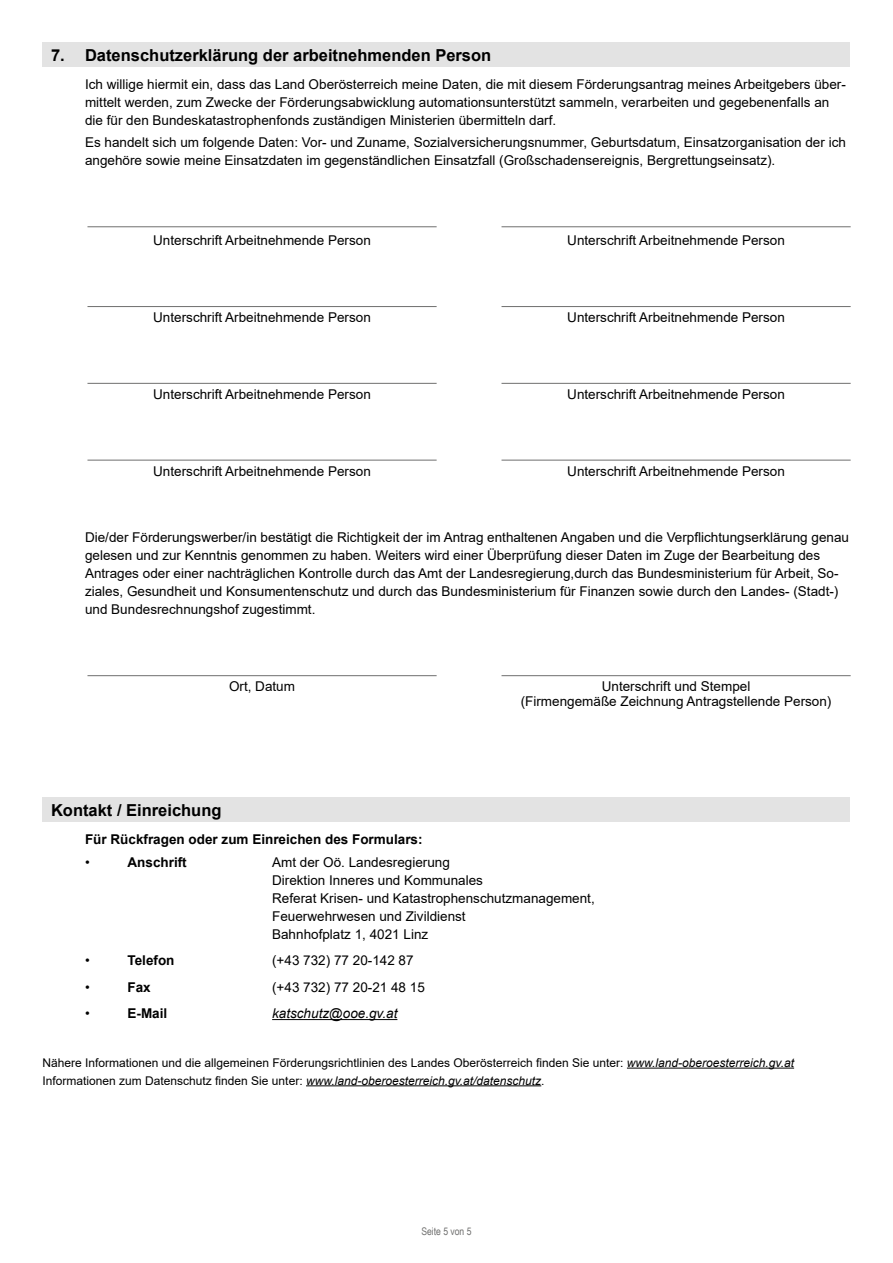
<style>
.page{position:relative;width:893px;height:1263px;background:#fff}
.page>*{position:absolute;margin:0;border:0;box-sizing:border-box;transform-origin:0 0}
.Formularabschnitt_H2{font:700 16.5px "Arial";color:#000}
.Formular_Abschluss_P_Text_-_OHNE_Grundli{font:13.5px/18px "Arial";color:#000}
.Formularabschnitt_P_Datum_Unterschrift{font:13.5px/15px "Arial";color:#000;text-align:center}
.Formular_Abschluss_H3{font:700 13.5px "Arial";color:#000}
.t1{font:italic 13.5px "Arial";color:#000}
.Formular_Abschluss_P_Hinweis_Datenschutz{font:12px "Arial";color:#000}
.t2{font:10.5px "Arial Narrow";color:#6f6f6e}
.s1{font-style:italic}
</style>
<div class="page">
<div style="left:43px;top:43px;width:807px;height:24px;background:#e3e3e3"></div>
<div style="left:43px;top:798px;width:807px;height:24px;background:#e3e3e3"></div>
<hr style="left:272px;top:1019px;width:125px;height:1px;background:#000">
<hr style="left:627px;top:1068px;width:167px;height:1px;background:#000">
<hr style="left:306px;top:1085px;width:235px;height:1px;background:#000">
<hr style="left:87px;top:226px;width:350px;height:1px;background:#6f6f6e">
<hr style="left:501px;top:226px;width:350px;height:1px;background:#6f6f6e">
<hr style="left:87px;top:306px;width:350px;height:1px;background:#6f6f6e">
<hr style="left:501px;top:306px;width:350px;height:1px;background:#6f6f6e">
<hr style="left:87px;top:383px;width:350px;height:1px;background:#6f6f6e">
<hr style="left:501px;top:383px;width:350px;height:1px;background:#6f6f6e">
<hr style="left:87px;top:460px;width:350px;height:1px;background:#6f6f6e">
<hr style="left:501px;top:460px;width:350px;height:1px;background:#6f6f6e">
<hr style="left:87px;top:675px;width:350px;height:1px;background:#6f6f6e">
<hr style="left:501px;top:675px;width:350px;height:1px;background:#6f6f6e">
<h2 class="Formularabschnitt_H2" style="left:51px;top:43px;width:442px">7. Datenschutzerklärung der arbeitnehmenden Person</h2>
<p class="Formular_Abschluss_P_Text_-_OHNE_Grundli" style="left:85px;top:75px;width:762px">Ich willige hiermit ein, dass das Land Oberösterreich meine Daten, die mit diesem Förderungsantrag meines Arbeitgebers über&shy;mittelt werden, zum Zwecke der Förderungsabwicklung automationsunterstützt sammeln, verarbeiten und gegebenenfalls an die für den Bundeskatastrophenfonds zuständigen Ministerien übermitteln darf.</p>
<p class="Formular_Abschluss_P_Text_-_OHNE_Grundli" style="left:85px;top:134px;width:762px">Es handelt sich um folgende Daten: Vor- und Zuname, Sozialversicherungsnummer, Geburtsdatum, Einsatzorganisation der ich angehöre sowie meine Einsatzdaten im gegenständlichen Einsatzfall (Großschadensereignis, Bergrettungseinsatz).</p>
<p class="Formularabschnitt_P_Datum_Unterschrift" style="left:153px;top:233px;width:219px">Unterschrift Arbeitnehmende Person</p>
<p class="Formularabschnitt_P_Datum_Unterschrift" style="left:567px;top:233px;width:219px">Unterschrift Arbeitnehmende Person</p>
<p class="Formularabschnitt_P_Datum_Unterschrift" style="left:153px;top:310px;width:219px">Unterschrift Arbeitnehmende Person</p>
<p class="Formularabschnitt_P_Datum_Unterschrift" style="left:567px;top:310px;width:219px">Unterschrift Arbeitnehmende Person</p>
<p class="Formularabschnitt_P_Datum_Unterschrift" style="left:153px;top:386px;width:219px">Unterschrift Arbeitnehmende Person</p>
<p class="Formularabschnitt_P_Datum_Unterschrift" style="left:567px;top:386px;width:219px">Unterschrift Arbeitnehmende Person</p>
<p class="Formularabschnitt_P_Datum_Unterschrift" style="left:153px;top:463px;width:219px">Unterschrift Arbeitnehmende Person</p>
<p class="Formularabschnitt_P_Datum_Unterschrift" style="left:567px;top:463px;width:219px">Unterschrift Arbeitnehmende Person</p>
<p class="Formular_Abschluss_P_Text_-_OHNE_Grundli" style="left:85px;top:528px;width:765px">Die/der Förderungswerber/in bestätigt die Richtigkeit der im Antrag enthaltenen Angaben und die Verpflichtungserklärung genau gelesen und zur Kenntnis genommen zu haben. Weiters wird einer Überprüfung dieser Daten im Zuge der Bearbeitung des Antrages oder einer nachträglichen Kontrolle durch das Amt der Landesregierung,durch das Bundesministerium für Arbeit, So&shy;ziales, Gesundheit und Konsumentenschutz und durch das Bundesministerium für Finanzen sowie durch den Landes- (Stadt-) und Bundesrechnungshof zugestimmt.</p>
<p class="Formularabschnitt_P_Datum_Unterschrift" style="left:229px;top:679px;width:68px">Ort, Datum</p>
<p class="Formularabschnitt_P_Datum_Unterschrift" style="left:521px;top:679px;width:312px">Unterschrift und Stempel<br>(Firmengemäße Zeichnung Antragstellende Person)</p>
<h2 class="Formularabschnitt_H2" style="left:51px;top:798px;width:172px">Kontakt / Einreichung</h2>
<h3 class="Formular_Abschluss_H3" style="left:85px;top:830px;width:339px">Für Rückfragen oder zum Einreichen des Formulars:</h3>
<p class="Formular_Abschluss_P_Text_-_OHNE_Grundli" style="left:85px;top:853px;width:6px">•</p>
<p class="Formular_Abschluss_H3" style="left:128px;top:852px;width:61px">Anschrift</p>
<p class="Formular_Abschluss_P_Text_-_OHNE_Grundli" style="left:272px;top:853px;width:324px">Amt der Oö. Landesregierung<br>Direktion Inneres und Kommunales<br>Referat Krisen- und Katastrophenschutzmanagement, Feuerwehrwesen und Zivildienst<br>Bahnhofplatz 1, 4021 Linz</p>
<p class="Formular_Abschluss_P_Text_-_OHNE_Grundli" style="left:85px;top:951px;width:6px">•</p>
<p class="Formular_Abschluss_H3" style="left:128px;top:951px;width:49px">Telefon</p>
<p class="Formular_Abschluss_P_Text_-_OHNE_Grundli" style="left:272px;top:951px;width:143px">(+43 732) 77 20-142 87</p>
<p class="Formular_Abschluss_P_Text_-_OHNE_Grundli" style="left:85px;top:978px;width:6px">•</p>
<p class="Formular_Abschluss_H3" style="left:128px;top:977px;width:25px">Fax</p>
<p class="Formular_Abschluss_P_Text_-_OHNE_Grundli" style="left:272px;top:978px;width:154px">(+43 732) 77 20-21 48 15</p>
<p class="Formular_Abschluss_P_Text_-_OHNE_Grundli" style="left:85px;top:1004px;width:6px">•</p>
<p class="Formular_Abschluss_H3" style="left:128px;top:1004px;width:41px">E-Mail</p>
<p class="t1" style="left:272px;top:1005px;width:127px">katschutz@ooe.gv.at</p>
<p class="Formular_Abschluss_P_Hinweis_Datenschutz" style="left:43px;top:1054px;width:753px">Nähere Informationen und die allgemeinen Förderungsrichtlinien des Landes Oberösterreich finden Sie unter: <span class="s1">www.land-oberoesterreich.gv.at</span></p>
<p class="Formular_Abschluss_P_Hinweis_Datenschutz" style="left:43px;top:1072px;width:504px">Informationen zum Datenschutz finden Sie unter: <span class="s1">www.land-oberoesterreich.gv.at/datenschutz</span>.</p>
<p class="t2" style="left:421px;top:1223px;width:52px">Seite 5 von 5</p>
</div>
